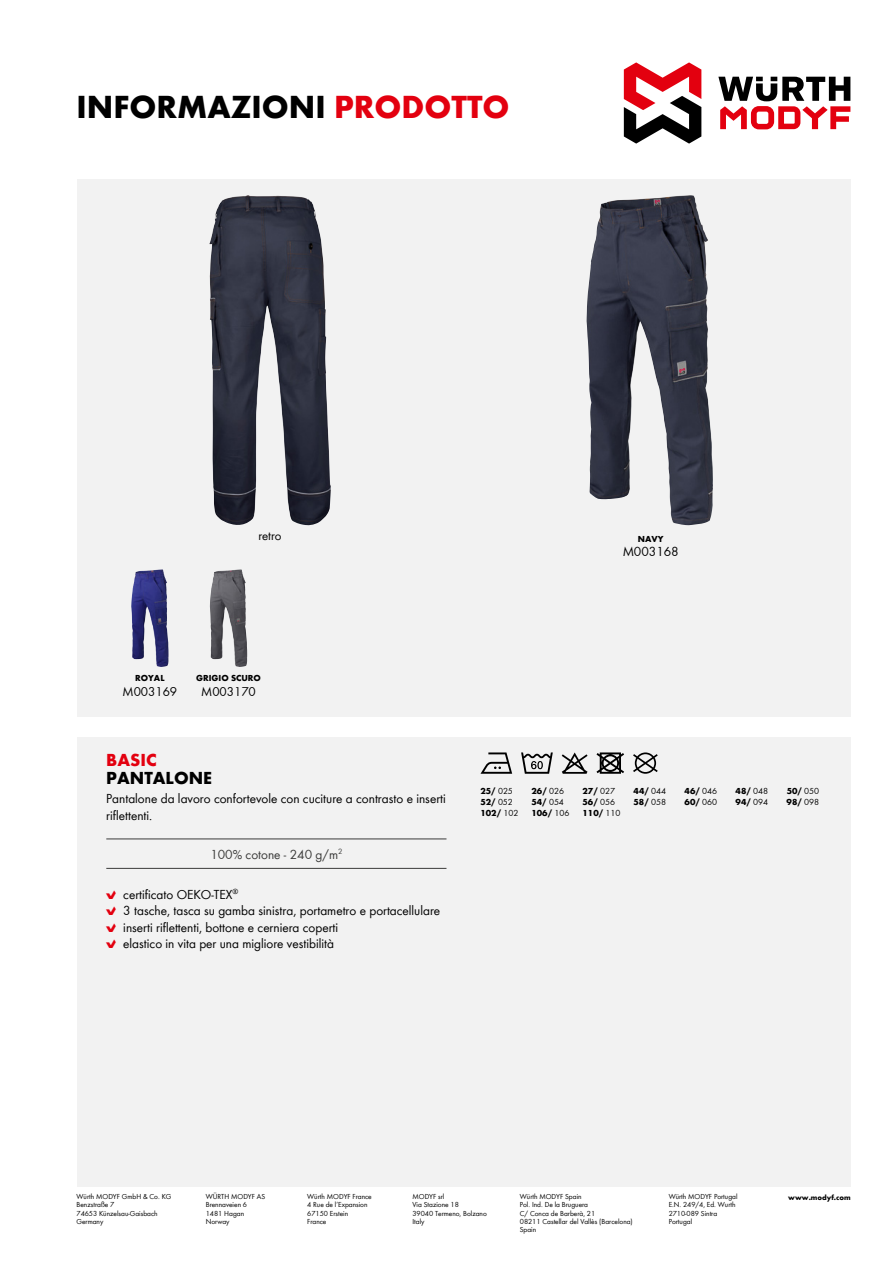
<style>
.page{position:relative;width:893px;height:1263px;background:#fff}
.page>*{position:absolute;margin:0;border:0;box-sizing:border-box;transform-origin:0 0}
.t1{font:700 33px "Wuerth Global";color:#000}
.t2{font:700 18px "Wuerth Global";color:#000}
.t3{font:700 18px "Wuerth Global";color:#e3000f}
.t4{font:13.5px/16.5px "Wuerth Global";color:#000}
.t5{font:13.5px "Wuerth Global";color:#3b3b3a}
.t6{font:13.2px "Wuerth Global";color:#000}
.t7{font:700 9px "Wuerth Global";color:#000}
.t8{font:7.5px/8.2px "Wuerth Global";color:#000}
.t9{font:700 7.5px "Wuerth Global";color:#000}
.s1{color:#e3000f}
.s2{font-family:"Wuerth Num";color:#e3000f}
.s3{font-weight:400}
</style>
<div class="page">
<svg style="left:718px;top:77px;width:132px;height:52px"></svg>
<svg style="left:624px;top:62px;width:77px;height:82px"></svg>
<div style="left:77px;top:179px;width:773px;height:1007px;background:#f2f2f2"></div>
<div style="left:64px;top:717px;width:805px;height:19px;background:#fff"></div>
<svg style="left:633px;top:752px;width:25px;height:22px"></svg>
<svg style="left:596px;top:752px;width:28px;height:22px"></svg>
<svg style="left:562px;top:752px;width:26px;height:22px"></svg>
<svg style="left:521px;top:752px;width:32px;height:22px"></svg>
<svg style="left:480px;top:752px;width:32px;height:22px"></svg>
<hr style="left:106px;top:839px;width:340px;height:1px;background:#3b3b3a">
<hr style="left:106px;top:868px;width:340px;height:1px;background:#3b3b3a">
<img style="left:587px;top:195px;width:101px;height:325px">
<img style="left:209px;top:195px;width:120px;height:330px">
<img style="left:131px;top:569px;width:30px;height:96px">
<img style="left:210px;top:569px;width:30px;height:96px">
<h1 class="t1" style="left:77px;top:87px;width:435px">INFORMAZIONI <span class="s1">PRODOTTO</span></h1>
<h3 class="t6" style="left:258px;top:527px;width:25px">retro</h3>
<p class="t7" style="left:135px;top:672px;width:31px">ROYAL</p>
<h3 class="t6" style="left:123px;top:683px;width:56px">M003169</h3>
<p class="t7" style="left:196px;top:672px;width:66px">GRIGIO SCURO</p>
<h3 class="t6" style="left:201px;top:683px;width:56px">M003170</h3>
<p class="t7" style="left:638px;top:533px;width:27px">NAVY</p>
<h3 class="t4" style="left:622px;top:543px;width:58px">M003168</h3>
<h2 class="t3" style="left:106px;top:749px;width:52px">BASIC</h2>
<h2 class="t2" style="left:106px;top:767px;width:107px">PANTALONE</h2>
<h3 class="t4" style="left:106px;top:790px;width:341px">Pantalone da lavoro confortevole con cuciture a contrasto e inserti riflettenti.</h3>
<h3 class="t5" style="left:210px;top:846px;width:134px">100% cotone - 240 g/m<sup>2</sup></h3>
<h3 class="t4" style="left:106px;top:886px;width:335px"><span class="s2">B</span> certificato OEKO-TEX<sup>®<br></sup><span class="s2">B</span> 3 tasche, tasca su gamba sinistra, portametro e portacellulare <span class="s2">B</span> inserti riflettenti, bottone e cerniera coperti<br><span class="s2">B</span> elastico in vita per una migliore vestibilità</h3>
<p class="t7" style="left:480px;top:786px;width:34px">25/ <span class="s3">025</span></p>
<p class="t7" style="left:531px;top:786px;width:34px">26/ <span class="s3">026</span></p>
<p class="t7" style="left:583px;top:786px;width:34px">27/ <span class="s3">027</span></p>
<p class="t7" style="left:634px;top:786px;width:34px">44/ <span class="s3">044</span></p>
<p class="t7" style="left:685px;top:786px;width:34px">46/ <span class="s3">046</span></p>
<p class="t7" style="left:736px;top:786px;width:34px">48/ <span class="s3">048</span></p>
<p class="t7" style="left:787px;top:786px;width:34px">50/ <span class="s3">050</span></p>
<p class="t7" style="left:480px;top:796px;width:34px">52/ <span class="s3">052</span></p>
<p class="t7" style="left:531px;top:796px;width:34px">54/ <span class="s3">054</span></p>
<p class="t7" style="left:583px;top:796px;width:34px">56/ <span class="s3">056</span></p>
<p class="t7" style="left:634px;top:796px;width:34px">58/ <span class="s3">058</span></p>
<p class="t7" style="left:685px;top:796px;width:34px">60/ <span class="s3">060</span></p>
<p class="t7" style="left:736px;top:796px;width:34px">94/ <span class="s3">094</span></p>
<p class="t7" style="left:787px;top:796px;width:34px">98/ <span class="s3">098</span></p>
<p class="t7" style="left:480px;top:807px;width:39px">102/ <span class="s3">102</span></p>
<p class="t7" style="left:531px;top:807px;width:39px">106/ <span class="s3">106</span></p>
<p class="t7" style="left:582px;top:807px;width:39px">110/ <span class="s3">110</span></p>
<p class="t8" style="left:206px;top:1192px;width:61px">WÜRTH MODYF AS<br>Brennaveien 6<br>1481 Hagan<br>Norway</p>
<p class="t8" style="left:307px;top:1192px;width:66px">Würth MODYF France<br>4 Rue de l’Expansion<br>67150 Erstein<br>France</p>
<p class="t8" style="left:669px;top:1192px;width:70px">Würth MODYF Portugal<br>E.N. 249/4, Ed. Wurth<br>2710-089 Sintra<br>Portugal</p>
<p class="t9" style="left:788px;top:1193px;width:64px">www.modyf.com</p>
<p class="t8" style="left:77px;top:1192px;width:96px">Würth MODYF GmbH &amp; Co. KG<br>Benzstraße 7<br>74653 Künzelsau-Gaisbach<br>Germany</p>
<p class="t8" style="left:412px;top:1192px;width:76px">MODYF srl<br>Via Stazione 18<br>39040 Termeno, Bolzano<br>Italy</p>
<p class="t8" style="left:520px;top:1192px;width:114px">Würth MODYF Spain<br>Pol. Ind. De la Bruguera<br>C/ Conca de Barberà, 21<br>08211 Castellar del Vallès (Barcelona)<br>Spain</p>
</div>
